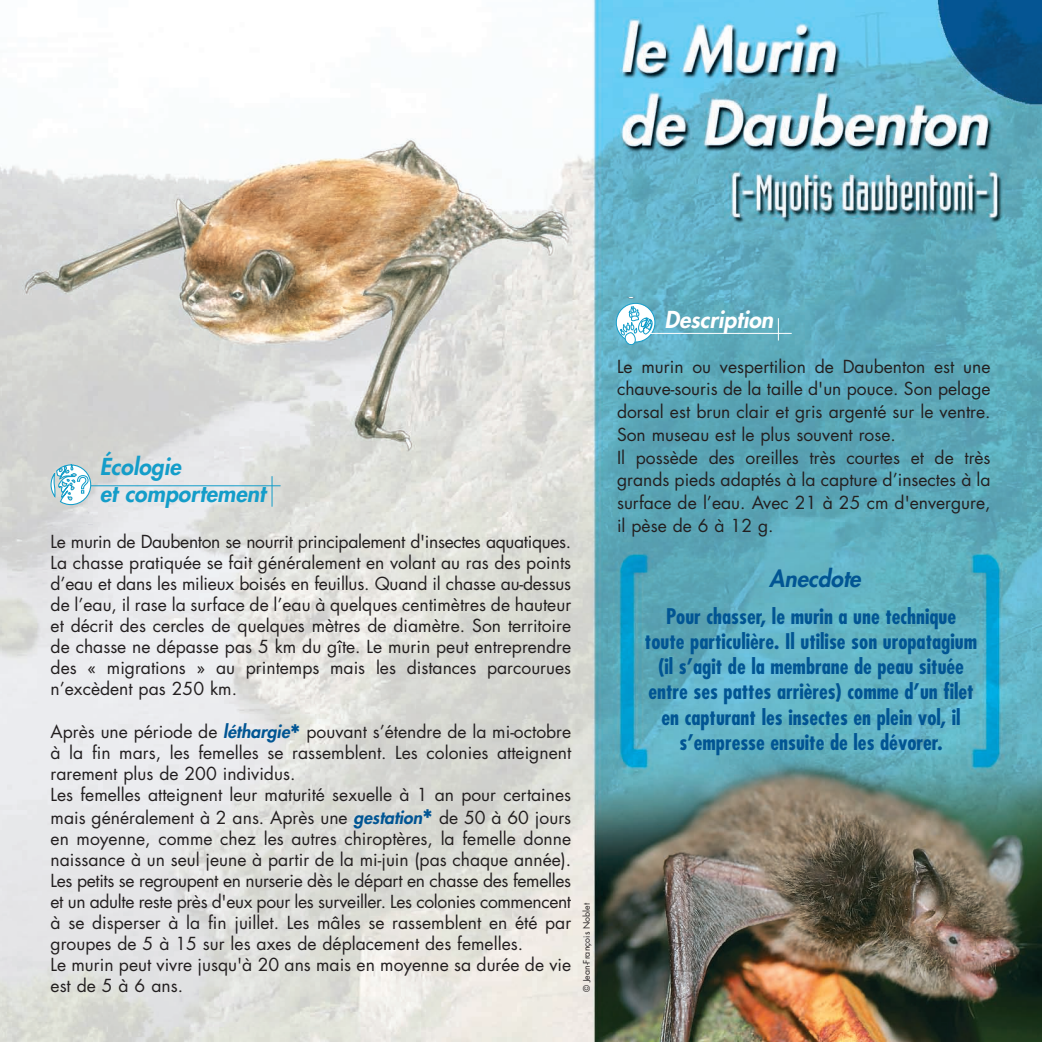
<style>
.page{position:relative;width:1042px;height:1042px;background:#fff}
.page>*{position:absolute;margin:0;border:0;box-sizing:border-box;transform-origin:0 0}
.t1{font:italic 800 22.75px/27.3px "Futura";color:#149dc9}
.t2{font:italic 800 22.75px "Futura";color:#fff}
.t3{font:italic 800 22.75px "Futura";color:#015593}
.t4{font:700 condensed 21px/25.2px "Futura";color:#015593;text-align:center}
.t5{font:17.5px/21px "Futura";color:#231f20}
.t6{font:8.75px "Futura";color:#231f20}
.s1{font-weight:800;font-style:italic;color:#015593}
.s2{font-weight:800;font-size:26.25px;color:#015593}
</style>
<div class="page">
<img style="left:0;top:0;width:1042px;height:1042px">
<svg style="left:616px;top:298px;width:39px;height:46px"></svg>
<hr style="left:650px;top:333px;width:142px;height:1px;background:#fff">
<svg style="left:778px;top:318px;width:1px;height:22px"></svg>
<svg style="left:50px;top:459px;width:44px;height:51px"></svg>
<hr style="left:91px;top:485px;width:190px;height:1px;background:#149dc9">
<hr style="left:272px;top:476px;width:1px;height:31px;background:#149dc9">
<h1 class="t1" style="left:100px;top:453px;width:167px">Écologie<br>et comportement</h1>
<p class="t5" style="left:51px;top:530px;width:522px;text-align:justify">Le murin de Daubenton se nourrit principalement d'insectes aquatiques.<br>La chasse pratiquée se fait généralement en volant au ras des points d’eau et dans les milieux boisés en feuillus. Quand il chasse au-dessus de l’eau, il rase la surface de l’eau à quelques centimètres de hauteur et décrit des cercles de quelques mètres de diamètre. Son territoire de chasse ne dépasse pas 5 km du gîte. Le murin peut entreprendre des « migrations » au printemps mais les distances parcourues n’excèdent pas 250 km.</p>
<p class="t5" style="left:51px;top:721px;width:522px">Après une période de <span class="s1">léthargie</span><span class="s2">*</span> pouvant s’étendre de la mi-octobre à la fin mars, les femelles se rassemblent. Les colonies atteignent rarement plus de 200 individus.<br>Les femelles atteignent leur maturité sexuelle à 1 an pour certaines</p>
<p class="t5" style="left:51px;top:807px;width:522px">mais généralement à 2 ans. Après une <span class="s1">gestation</span><span class="s2">*</span> de 50 à 60 jours en moyenne, comme chez les autres chiroptères, la femelle donne naissance à un seul jeune à partir de la mi-juin (pas chaque année).<br>Les petits se regroupent en nurserie dès le départ en chasse des femelles et un adulte reste près d'eux pour les surveiller. Les colonies commencent à se disperser à la fin juillet. Les mâles se rassemblent en été par groupes de 5 à 15 sur les axes de déplacement des femelles.<br>Le murin peut vivre jusqu'à 20 ans mais en moyenne sa durée de vie est de 5 à 6 ans.</p>
<p class="t6" style="left:580px;top:992px;width:91px;rotate:-90deg">© Jean-François Noblet</p>
<h1 class="t2" style="left:664px;top:305px;width:110px">Description</h1>
<p class="t5" style="left:617px;top:355px;width:375px;line-height:22.8px">Le murin ou vespertilion de Daubenton est une chauve-souris de la taille d'un pouce. Son pelage dorsal est brun clair et gris argenté sur le ventre.<br>Son museau est le plus souvent rose.<br>Il possède des oreilles très courtes et de très grands pieds adaptés à la capture d’insectes à la surface de l’eau. Avec 21 à 25 cm d'envergure, il pèse de 6 à 12 g.</p>
<h1 class="t3" style="left:769px;top:563px;width:93px">Anecdote</h1>
<p class="t4" style="left:645px;top:603px;width:334px">Pour chasser, le murin a une technique toute particulière. Il utilise son uropatagium (il s’agit de la membrane de peau située entre ses pattes arrières) comme d’un filet en capturant les insectes en plein vol, il s’empresse ensuite de les dévorer.</p>
</div>
